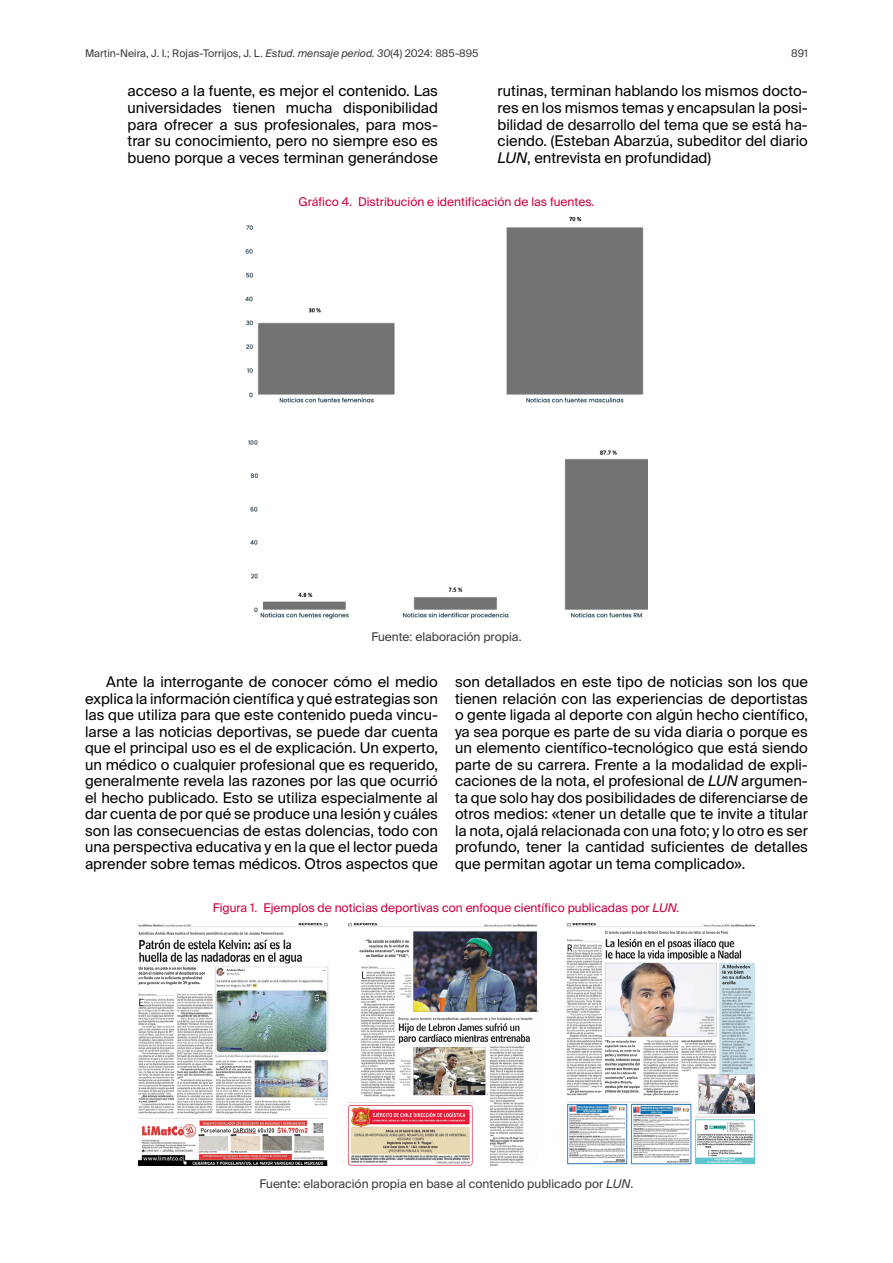
<style>
.page{position:relative;width:893px;height:1263px;background:#fff}
.page>*{position:absolute;margin:0;border:0;box-sizing:border-box;transform-origin:0 0}
._02_Texto_General{font:14.7px/16.5px "Suisse Intl";color:#000;text-align:justify}
._06_Texto_Citado{font:14.7px/16.5px "Suisse Intl";color:#000;text-align:justify}
._10_Titulo_Tabla_ima{font:12px "Suisse Intl";color:#cf003d}
._12_Fuente{font:12px "Suisse Intl";color:#3c3c3b}
.t1{font:10.5px "Suisse Intl";color:#3c3c3b}
.s1{font-style:italic}
</style>
<div class="page">
<img style="left:246px;top:217px;width:401px;height:401px">
<img style="left:139px;top:924px;width:615px;height:242px">
<p class="t1" style="left:85px;top:47px;width:395px">Martin-Neira, J. I.; Rojas-Torrijos, J. L. <span class="s1">Estud. mensaje period. 30</span>(4) 2024: 885-895</p>
<p class="t1" style="left:791px;top:47px;width:18px">891</p>
<p class="_06_Texto_Citado" style="left:128px;top:83px;width:312px">acceso a la fuente, es mejor el contenido. Las universidades tienen mucha disponibilidad para ofrecer a sus profesionales, para mos&shy;trar su conocimiento, pero no siempre eso es bueno porque a veces terminan generándose</p>
<p class="_06_Texto_Citado" style="left:497px;top:83px;width:312px">rutinas, terminan hablando los mismos docto&shy;res en los mismos temas y encapsulan la posi&shy;bilidad de desarrollo del tema que se está ha&shy;ciendo. (Esteban Abarzúa, subeditor del diario <span class="s1">LUN</span>, entrevista en profundidad)</p>
<p class="_10_Titulo_Tabla_ima" style="left:299px;top:195px;width:297px">Gráfico 4. Distribución e identificación de las fuentes.</p>
<p class="_12_Fuente" style="left:371px;top:629px;width:152px">Fuente: elaboración propia.</p>
<p class="_02_Texto_General" style="left:85px;top:674px;width:354px;text-indent:21px">Ante la interrogante de conocer cómo el medio explica la información científica y qué estrategias son las que utiliza para que este contenido pueda vincu&shy;larse a las noticias deportivas, se puede dar cuenta que el principal uso es el de explicación. Un experto, un médico o cualquier profesional que es requerido, generalmente revela las razones por las que ocurrió el hecho publicado. Esto se utiliza especialmente al dar cuenta de por qué se produce una lesión y cuáles son las consecuencias de estas dolencias, todo con una perspectiva educativa y en la que el lector pueda aprender sobre temas médicos. Otros aspectos que</p>
<p class="_02_Texto_General" style="left:455px;top:674px;width:354px">son detallados en este tipo de noticias son los que tienen relación con las experiencias de deportistas o gente ligada al deporte con algún hecho científico, ya sea porque es parte de su vida diaria o porque es un elemento científico-tecnológico que está siendo parte de su carrera. Frente a la modalidad de expli&shy;caciones de la nota, el profesional de <span class="s1">LUN</span> argumen&shy;ta que solo hay dos posibilidades de diferenciarse de otros medios: «tener un detalle que te invite a titular la nota, ojalá relacionada con una foto; y lo otro es ser profundo, tener la cantidad suficientes de detalles que permitan agotar un tema complicado».</p>
<p class="_10_Titulo_Tabla_ima" style="left:213px;top:901px;width:469px">Figura 1. Ejemplos de noticias deportivas con enfoque científico publicadas por <span class="s1">LUN.</span></p>
<p class="_12_Fuente" style="left:259px;top:1177px;width:375px">Fuente: elaboración propia en base al contenido publicado por <span class="s1">LUN</span>.</p>
</div>
